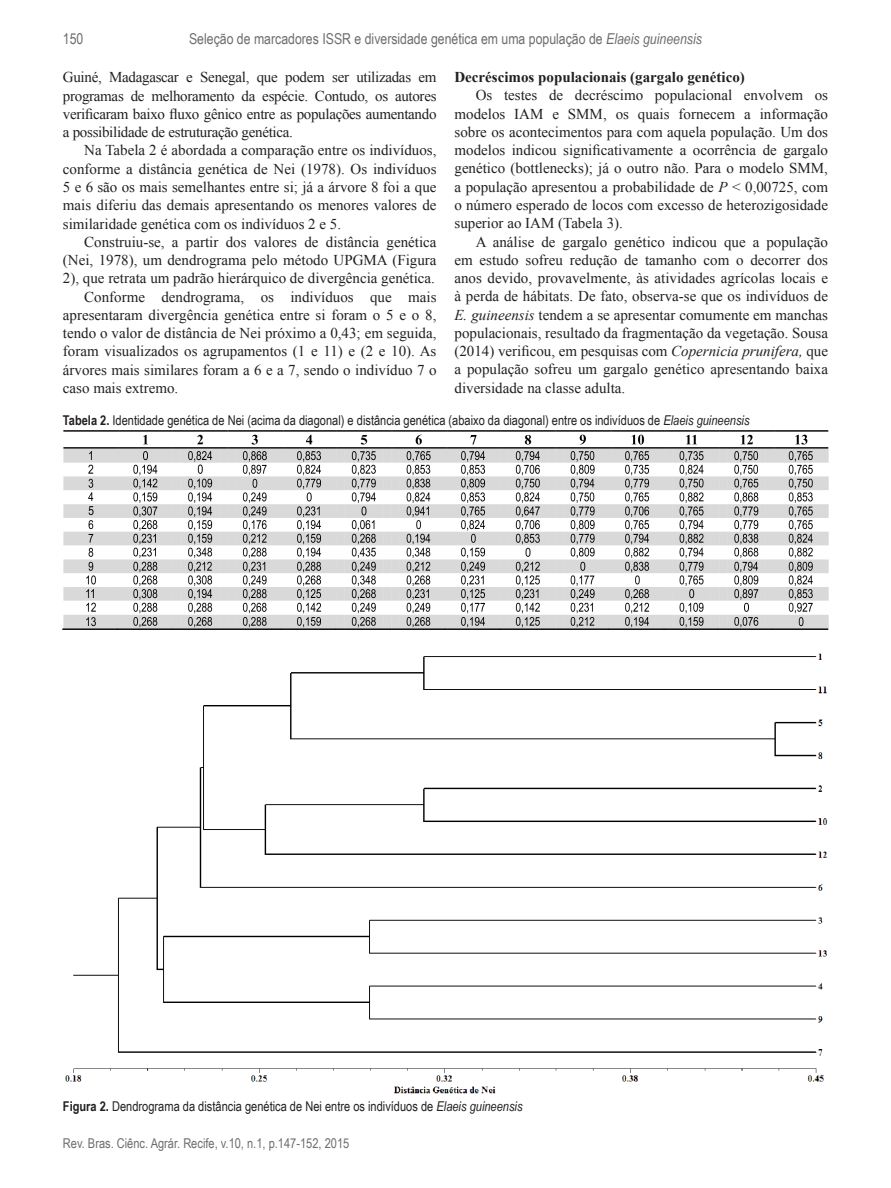
<style>
.page{position:relative;width:891px;height:1188px;background:#fff}
.page>*{position:absolute;margin:0;border:0;box-sizing:border-box;transform-origin:0 0}
.Default{font:15px/18.3px "Times New Roman";color:#231f20;text-align:justify}
.t1{font:15px "Arial Narrow";color:#6c6d70}
.t2{font:700 15px "Times New Roman";color:#231f20}
.t3{font:13.5px "Arial Narrow";color:#231f20}
.t4{font:13.5px "Arial Narrow";color:#6c6d70}
.s1{font-style:italic}
.s2{font-weight:700}
</style>
<div class="page">
<img style="left:63px;top:430px;width:765px;height:199px">
<img style="left:65px;top:653px;width:763px;height:441px">
<p class="t1" style="left:189px;top:28px;width:514px">Seleção de marcadores ISSR e diversidade genética em uma população de <span class="s1">Elaeis guineensis</span></p>
<p class="t1" style="left:63px;top:28px;width:22px">150</p>
<p class="Default" style="left:63px;top:68px;width:375px">Guiné, Madagascar e Senegal, que podem ser utilizadas em programas de melhoramento da espécie. Contudo, os autores verificaram baixo fluxo gênico entre as populações aumentando a possibilidade de estruturação genética.</p>
<p class="Default" style="left:63px;top:141px;width:375px;text-indent:21px">Na Tabela 2 é abordada a comparação entre os indivíduos, conforme a distância genética de Nei (1978). Os indivíduos 5 e 6 são os mais semelhantes entre si; já a árvore 8 foi a que mais diferiu das demais apresentando os menores valores de similaridade genética com os indivíduos 2 e 5.</p>
<p class="Default" style="left:63px;top:232px;width:375px;text-indent:21px">Construiu-se, a partir dos valores de distância genética (Nei, 1978), um dendrograma pelo método UPGMA (Figura 2), que retrata um padrão hierárquico de divergência genética.</p>
<p class="Default" style="left:63px;top:287px;width:375px;text-indent:21px">Conforme dendrograma, os indivíduos que mais apresentaram divergência genética entre si foram o 5 e o 8, tendo o valor de distância de Nei próximo a 0,43; em seguida, foram visualizados os agrupamentos (1 e 11) e (2 e 10). As árvores mais similares foram a 6 e a 7, sendo o indivíduo 7 o caso mais extremo.</p>
<p class="t2" style="left:454px;top:67px;width:292px">Decréscimos populacionais (gargalo genético)</p>
<p class="Default" style="left:454px;top:86px;width:375px;text-indent:21px">Os testes de decréscimo populacional envolvem os modelos IAM e SMM, os quais fornecem a informação sobre os acontecimentos para com aquela população. Um dos modelos indicou significativamente a ocorrência de gargalo genético (bottlenecks); já o outro não. Para o modelo SMM, a população apresentou a probabilidade de <span class="s1">P</span> &lt; 0,00725, com o número esperado de locos com excesso de heterozigosidade superior ao IAM (Tabela 3).</p>
<p class="Default" style="left:454px;top:232px;width:375px;text-indent:21px">A análise de gargalo genético indicou que a população em estudo sofreu redução de tamanho com o decorrer dos anos devido, provavelmente, às atividades agrícolas locais e à perda de hábitats. De fato, observa-se que os indivíduos de <span class="s1">E. guineensis</span> tendem a se apresentar comumente em manchas populacionais, resultado da fragmentação da vegetação. Sousa (2014) verificou, em pesquisas com <span class="s1">Copernicia prunifera,</span> que a população sofreu um gargalo genético apresentando baixa diversidade na classe adulta.</p>
<p class="t3" style="left:63px;top:411px;width:688px"><span class="s2">Tabela 2.</span> Identidade genética de Nei (acima da diagonal) e distância genética (abaixo da diagonal) entre os indivíduos de <span class="s1">Elaeis guineensis</span></p>
<p class="t3" style="left:63px;top:1096px;width:461px"><span class="s2">Figura 2.</span> Dendrograma da distância genética de Nei entre os indivíduos de <span class="s1">Elaeis guineensis</span></p>
<p class="t4" style="left:63px;top:1134px;width:288px">Rev. Bras. Ciênc. Agrár. Recife, v.10, n.1, p.147-152, 2015</p>
</div>
